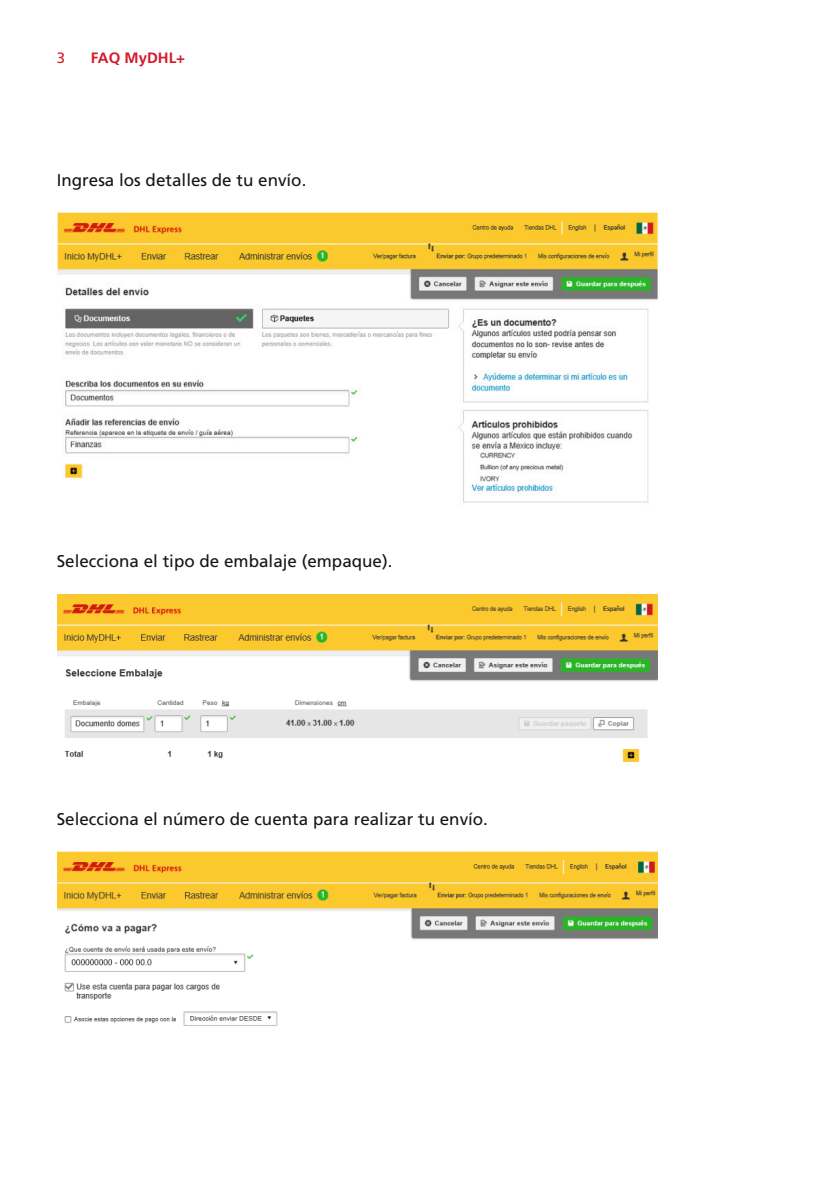
<style>
.page{position:relative;width:840px;height:1191px;background:#fff}
.page>*{position:absolute;margin:0;border:0;box-sizing:border-box;transform-origin:0 0}
._03_Copy_text_8_5pt{font:17px "Frutiger LT Std";color:#151616}
.t1{font:700 15px "Frutiger LT Std";color:#d31b2a}
._04_Running_title_7{font:15px "Frutiger LT Std";color:#d31b2a}
</style>
<div class="page">
<img style="left:57px;top:213px;width:601px;height:290px">
<img style="left:57px;top:594px;width:600px;height:168px">
<img style="left:57px;top:851px;width:600px;height:175px">
<p class="_04_Running_title_7" style="left:57px;top:49px;width:10px">3</p>
<p class="t1" style="left:91px;top:49px;width:96px">FAQ MyDHL+</p>
<p class="_03_Copy_text_8_5pt" style="left:57px;top:170px;width:251px">Ingresa los detalles de tu envío.</p>
<p class="_03_Copy_text_8_5pt" style="left:57px;top:551px;width:337px">Selecciona el tipo de embalaje (empaque).</p>
<p class="_03_Copy_text_8_5pt" style="left:57px;top:809px;width:432px">Selecciona el número de cuenta para realizar tu envío.</p>
</div>
